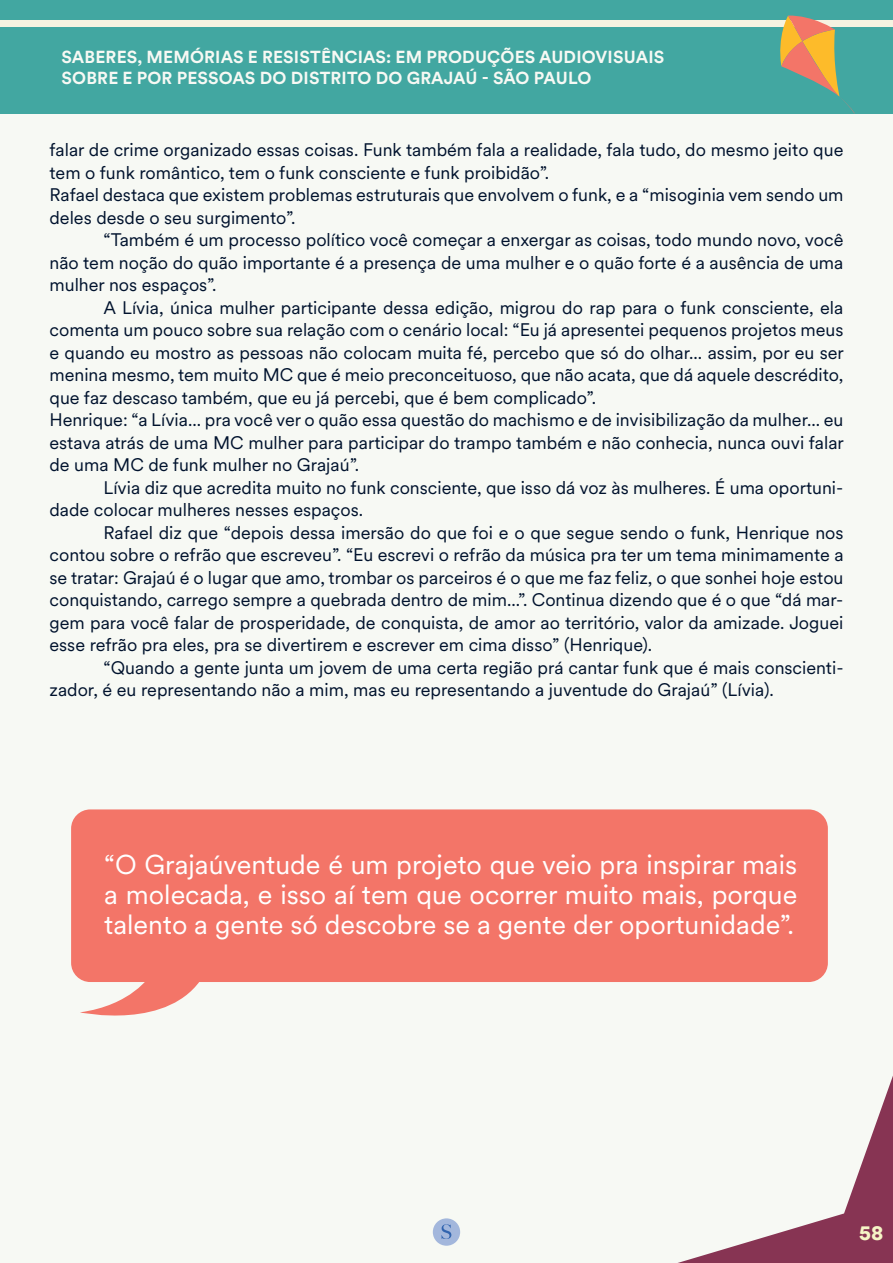
<style>
.page{position:relative;width:893px;height:1263px;background:#f7f9f4}
.page>*{position:absolute;margin:0;border:0;box-sizing:border-box;transform-origin:0 0}
.t1{font:27px/30px "Circular XX";color:#fff;text-align:justify}
.t2{font:900 21px "Circular XX";color:#f6f5c6}
.t3{font:18px/22.5px "Circular XX";color:#00122d}
.t4{font:700 17.25px/20.7px "Circular XX";letter-spacing:.01em;color:#f7f9f4}
</style>
<div class="page">
<div style="left:0;top:0;width:893px;height:113px;background:#42a7a1"></div>
<div style="left:0;top:20px;width:893px;height:7px;background:#f6f3e1"></div>
<svg style="left:780px;top:15px;width:75px;height:98px"></svg>
<svg style="left:678px;top:1076px;width:215px;height:187px"></svg>
<div style="left:433px;top:1218px;width:27px;height:28px;background:#a3b7dc;border-radius:50%"></div>
<svg style="left:441px;top:1224px;width:10px;height:15px"></svg>
<div style="left:71px;top:809px;width:757px;height:173px;background:#f37568;border-radius:19px"></div>
<svg style="left:80px;top:979px;width:119px;height:37px"></svg>
<p class="t4" style="left:62px;top:46px;width:604px">SABERES, MEMÓRIAS E RESISTÊNCIAS: EM PRODUÇÕES AUDIOVISUAIS<br>SOBRE E POR PESSOAS DO DISTRITO DO GRAJAÚ - SÃO PAULO</p>
<p class="t3" style="left:50px;top:138px;width:795px">falar de crime organizado essas coisas. Funk também fala a realidade, fala tudo, do mesmo jeito que tem o funk romântico, tem o funk consciente e funk proibidão”.<br>Rafael destaca que existem problemas estruturais que envolvem o funk, e a “misoginia vem sendo um deles desde o seu surgimento”.</p>
<p class="t3" style="left:50px;top:228px;width:795px;text-align:justify;text-indent:54px">“Também é um processo político você começar a enxergar as coisas, todo mundo novo, você não tem noção do quão importante é a presença de uma mulher e o quão forte é a ausência de uma mulher nos espaços”.</p>
<p class="t3" style="left:50px;top:295px;width:796px;text-indent:54px">A Lívia, única mulher participante dessa edição, migrou do rap para o funk consciente, ela comenta um pouco sobre sua relação com o cenário local: “Eu já apresentei pequenos projetos meus e quando eu mostro as pessoas não colocam muita fé, percebo que só do olhar... assim, por eu ser menina mesmo, tem muito MC que é meio preconceituoso, que não acata, que dá aquele descrédito, que faz descaso também, que eu já percebi, que é bem complicado”.<br>Henrique: “a Lívia... pra você ver o quão essa questão do machismo e de invisibilização da mulher... eu estava atrás de uma MC mulher para participar do trampo também e não conhecia, nunca ouvi falar de uma MC de funk mulher no Grajaú”.</p>
<p class="t3" style="left:50px;top:475px;width:795px;text-indent:54px">Lívia diz que acredita muito no funk consciente, que isso dá voz às mulheres. É uma oportuni&shy;dade colocar mulheres nesses espaços.</p>
<p class="t3" style="left:50px;top:520px;width:795px;text-align:justify;text-indent:54px">Rafael diz que “depois dessa imersão do que foi e o que segue sendo o funk, Henrique nos contou sobre o refrão que escreveu”. “Eu escrevi o refrão da música pra ter um tema minimamente a se tratar: Grajaú é o lugar que amo, trombar os parceiros é o que me faz feliz, o que sonhei hoje estou conquistando, carrego sempre a quebrada dentro de mim...”. Continua dizendo que é o que “dá mar&shy;gem para você falar de prosperidade, de conquista, de amor ao território, valor da amizade. Joguei esse refrão pra eles, pra se divertirem e escrever em cima disso” (Henrique).</p>
<p class="t3" style="left:50px;top:655px;width:796px;text-indent:54px">“Quando a gente junta um jovem de uma certa região prá cantar funk que é mais conscienti&shy;zador, é eu representando não a mim, mas eu representando a juventude do Grajaú” (Lívia).</p>
<h1 class="t1" style="left:104px;top:848px;width:695px">“O Grajaúventude é um projeto que veio pra inspirar mais a molecada, e isso aí tem que ocorrer muito mais, porque talento a gente só descobre se a gente der oportunidade”.</h1>
<p class="t2" style="left:859px;top:1218px;width:26px">58</p>
</div>
